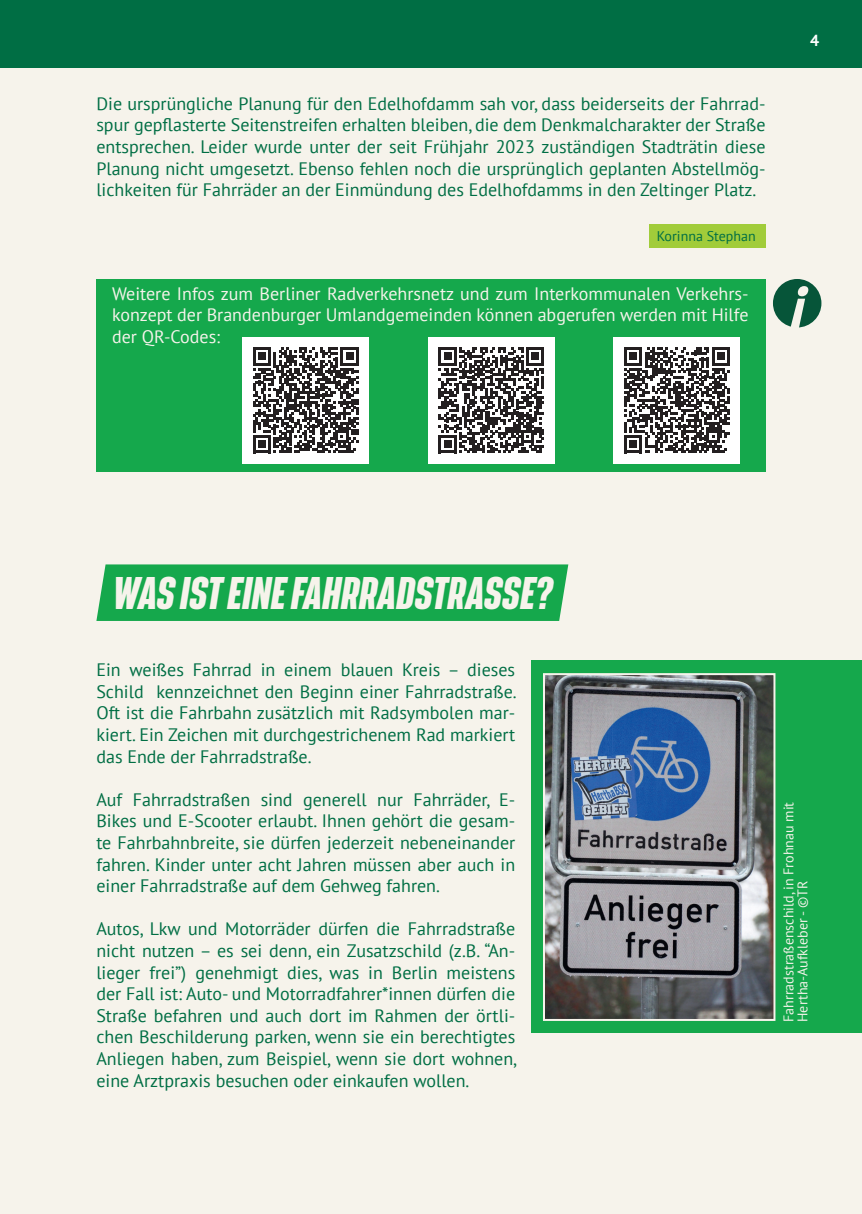
<style>
.page{position:relative;width:862px;height:1214px;background:#fff}
.page>*{position:absolute;margin:0;border:0;box-sizing:border-box;transform-origin:0 0}
.t1{font:italic 900 condensed 57.2px "Gruene Type";color:#f6f3eb}
.t2{font:italic 700 40px "Bereit";color:#f6f3eb}
.t3{font:18px/21.6px "PT Sans";color:#006e44;text-align:justify}
.t4{font:18px/21.6px "PT Sans";color:#f6f3eb;text-align:justify}
.t5{font:700 16px "PT Sans";color:#fff}
.t6{font:14px/14px "PT Sans";color:#f6f3eb}
.t7{font:14px "PT Sans";color:#006e44}
</style>
<div class="page">
<div style="left:0;top:0;width:11px;height:1213px;background:#f6f3eb"></div>
<div style="left:11px;top:0;width:851px;height:1213px;background:#f6f3eb"></div>
<div style="left:96px;top:279px;width:669px;height:193px;background:#15a84c"></div>
<div style="left:243px;top:337px;width:126px;height:126px;background:#fff"></div>
<svg style="left:253px;top:347px;width:106px;height:106px"></svg>
<div style="left:428px;top:337px;width:126px;height:126px;background:#fff"></div>
<svg style="left:438px;top:347px;width:106px;height:106px"></svg>
<div style="left:614px;top:337px;width:126px;height:126px;background:#fff"></div>
<svg style="left:624px;top:347px;width:106px;height:106px"></svg>
<div style="left:531px;top:660px;width:331px;height:372px;background:#15a84c"></div>
<img style="left:546px;top:676px;width:226px;height:341px">
<div style="left:543px;top:673px;width:232px;height:347px;border:2px solid #f6f3eb"></div>
<div style="left:649px;top:224px;width:116px;height:24px;background:#a1cc3a"></div>
<div style="left:96px;top:564px;width:472px;height:57px;background:#15a84c"></div>
<div style="left:0;top:0;width:862px;height:68px;background:#006e44"></div>
<div style="left:773px;top:279px;width:48px;height:48px;background:#065539;border-radius:50%"></div>
<p class="t3" style="left:96px;top:92px;width:670px">Die ursprüngliche Planung für den Edelhofdamm sah vor, dass beiderseits der Fahrrad&shy;spur gepflasterte Seitenstreifen erhalten bleiben, die dem Denkmalcharakter der Straße entsprechen. Leider wurde unter der seit Frühjahr 2023 zuständigen Stadträtin diese Planung nicht umgesetzt. Ebenso fehlen noch die ursprünglich geplanten Abstellmög&shy;lichkeiten für Fahrräder an der Einmündung des Edelhofdamms in den Zeltinger Platz.</p>
<p class="t7" style="left:657px;top:227px;width:100px">Korinna Stephan</p>
<p class="t4" style="left:112px;top:282px;width:638px">Weitere Infos zum Berliner Radverkehrsnetz und zum Interkommunalen Verkehrs&shy;konzept der Brandenburger Umlandgemeinden können abgerufen werden mit Hilfe der QR-Codes:</p>
<p class="t5" style="left:810px;top:30px;width:11px">4</p>
<h1 class="t1" style="left:809px;top:346px;width:19px;rotate:-180deg">!</h1>
<h2 class="t2" style="left:112px;top:569px;width:442px">WAS IST EINE FAHRRADSTRASSE?</h2>
<p class="t3" style="left:96px;top:658px;width:422px">Ein weißes Fahrrad in einem blauen Kreis – dieses Schild kennzeichnet den Beginn einer Fahrradstraße.<br>Oft ist die Fahrbahn zusätzlich mit Radsymbolen mar&shy;kiert. Ein Zeichen mit durchgestrichenem Rad markiert das Ende der Fahrradstraße.</p>
<p class="t3" style="left:96px;top:788px;width:420px">Auf Fahrradstraßen sind generell nur Fahrräder, E-Bikes und E-Scooter erlaubt. Ihnen gehört die gesam&shy;te Fahrbahnbreite, sie dürfen jederzeit nebeneinander fahren. Kinder unter acht Jahren müssen aber auch in einer Fahrradstraße auf dem Gehweg fahren.</p>
<p class="t3" style="left:96px;top:917px;width:422px">Autos, Lkw und Motorräder dürfen die Fahrradstraße nicht nutzen – es sei denn, ein Zusatzschild (z.B. “An&shy;lieger frei”) genehmigt dies, was in Berlin meistens der Fall ist: Auto- und Motorradfahrer*innen dürfen die Straße befahren und auch dort im Rahmen der örtli&shy;chen Beschilderung parken, wenn sie ein berechtigtes Anliegen haben, zum Beispiel, wenn sie dort wohnen, eine Arztpraxis besuchen oder einkaufen wollen.</p>
<p class="t6" style="left:781px;top:1021px;width:221px;rotate:-90deg">Fahrradstraßenschild, in Frohnau mit<br>Hertha-Aufkleber - ©TR</p>
</div>
